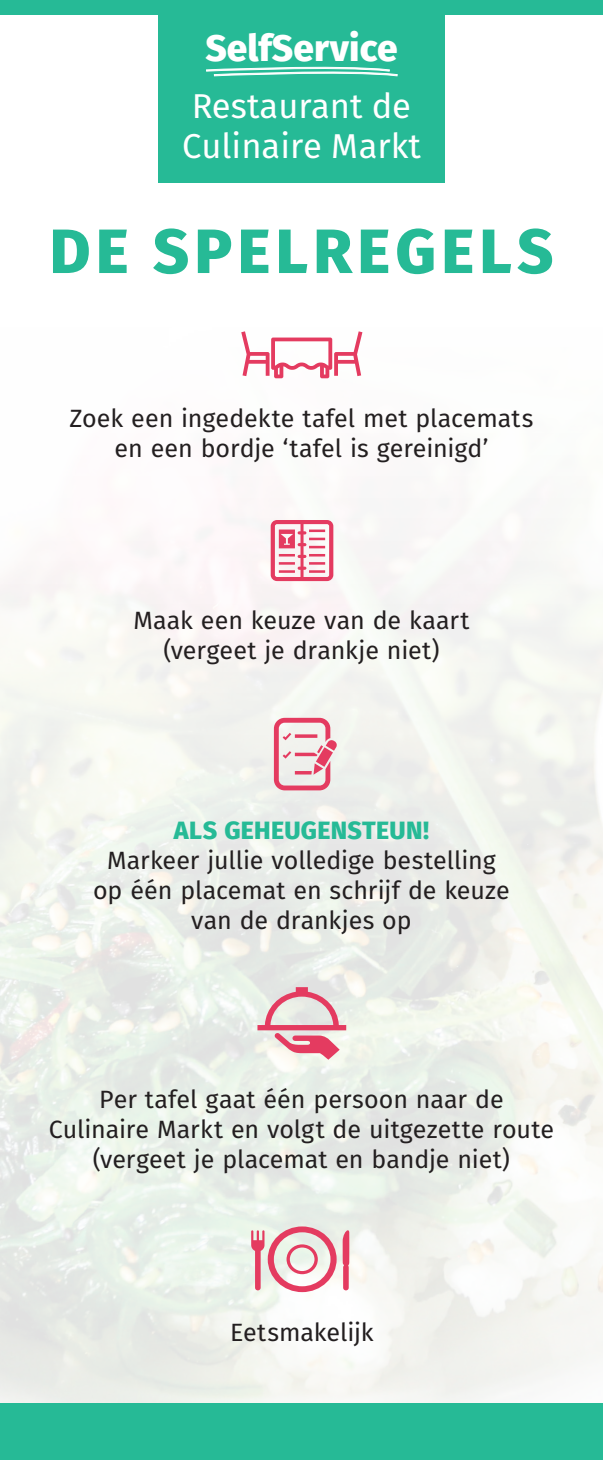
<style>
.page{position:relative;width:603px;height:1460px;background:#fff}
.page>*{position:absolute;margin:0;border:0;box-sizing:border-box;transform-origin:0 0}
.t1{font:800 62.5px "Fira Sans";letter-spacing:.085em;color:#26ba96}
.t2{font:800 37px "Fira Sans";color:#fff}
.t3{font:34.5px/40px "Fira Sans";color:#fff}
.t4{font:25px/30px "Fira Sans";letter-spacing:-.005em;color:#231f20;text-align:center}
.t5{font:800 25px "Fira Sans";letter-spacing:.01em;color:#26ba96}
</style>
<div class="page">
<img style="left:0;top:14px;width:602px;height:1389px">
<div style="left:0;top:0;width:602px;height:14px;background:#26ba96"></div>
<div style="left:0;top:1403px;width:602px;height:57px;background:#26ba96"></div>
<div style="left:158px;top:0;width:286px;height:183px;background:#26ba96"></div>
<svg style="left:206px;top:66px;width:191px;height:10px"></svg>
<svg style="left:241px;top:331px;width:121px;height:47px"></svg>
<svg style="left:274px;top:718px;width:63px;height:72px;background:#ebb4be"></svg>
<svg style="left:270px;top:520px;width:63px;height:61px"></svg>
<svg style="left:251px;top:1226px;width:98px;height:66px"></svg>
<svg style="left:257px;top:987px;width:89px;height:73px;background:#e8b9bf"></svg>
<h2 class="t2" style="left:205px;top:22px;width:194px">SelfService</h2>
<h3 class="t3" style="left:182px;top:89px;width:240px">Restaurant de<br>Culinaire Markt</h3>
<h1 class="t1" style="left:50px;top:207px;width:505px">DE SPELREGELS</h1>
<p class="t4" style="left:69px;top:405px;width:465px">Zoek een ingedekte tafel met placemats en een bordje ‘tafel is gereinigd’</p>
<p class="t4" style="left:133px;top:608px;width:337px">Maak een keuze van de kaart (vergeet je drankje niet)</p>
<p class="t5" style="left:174px;top:812px;width:256px">ALS GEHEUGENSTEUN!</p>
<p class="t4" style="left:93px;top:847px;width:418px">Markeer jullie volledige bestelling op één placemat en schrijf de keuze van de drankjes op</p>
<p class="t4" style="left:49px;top:1086px;width:506px">Per tafel gaat één persoon naar de<br>Culinaire Markt en volgt de uitgezette route (vergeet je placemat en bandje niet)</p>
<p class="t4" style="left:230px;top:1319px;width:145px">Eetsmakelijk</p>
</div>
